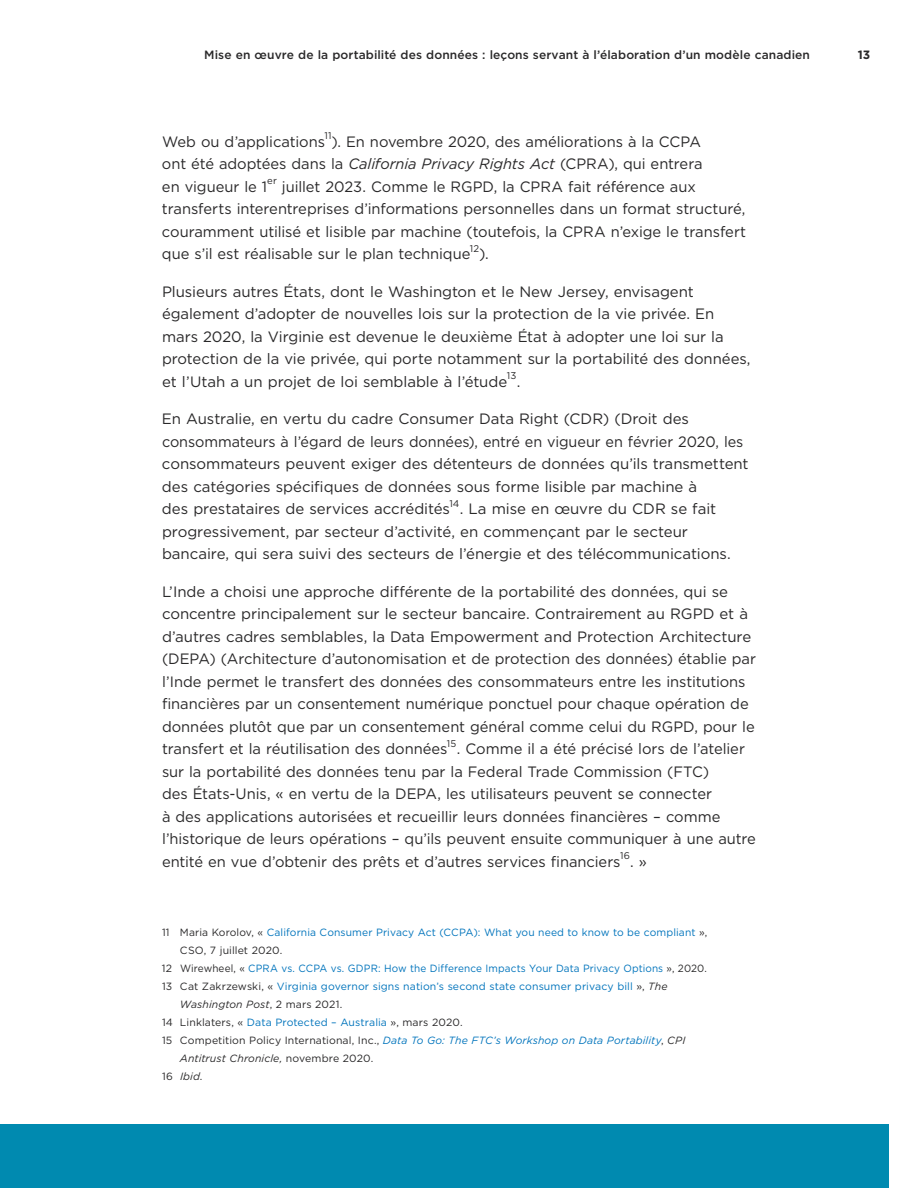
<style>
.page{position:relative;width:918px;height:1188px;background:#fff}
.page>*{position:absolute;margin:0;border:0;box-sizing:border-box;transform-origin:0 0}
.body{font:15px/22.5px "Gotham";letter-spacing:-.005em;color:#292829}
.t1{font:500 12px "Gotham";letter-spacing:.01em;color:#292829}
.t2{font:700 12px "Gotham";color:#292829}
.footnote{font:10.5px/18px "Gotham";letter-spacing:.01em;color:#0074bc}
.footnote-2{font:10.5px/18px "Gotham";letter-spacing:.01em;color:#292829}
.footnote-3{font:10.5px "Gotham";letter-spacing:.01em;color:#0074bc;scale:.95 1}
.footnote-4{font:italic 10.5px "Gotham";color:#292829}
.body-2{font:9.75px "Gotham";letter-spacing:.02em;color:#292829}
.s1{font-style:italic}
.s2{color:#292829}
.s3{font-style:italic;color:#292829}
.s4{color:#0074bc}
.s5{font-style:italic;color:#0074bc}
.s6{font-style:normal}
</style>
<div class="page">
<div style="left:0;top:1124px;width:889px;height:64px;background:#008ab0"></div>
<p class="t1" style="left:204px;top:47px;width:607px">Mise en œuvre de la portabilité des données : leçons servant à l’élaboration d’un modèle canadien</p>
<p class="t2" style="left:858px;top:47px;width:14px">13</p>
<p class="body-2" style="left:324px;top:130px;width:9px">11</p>
<p class="body" style="left:162px;top:153px;width:542px">ont été adoptées dans la <span class="s1">California Privacy Rights Act</span> (CPRA), qui entrera en vigueur le 1</p>
<p class="body" style="left:162px;top:130px;width:540px">Web ou d’applications ). En novembre 2020, des améliorations à la CCPA</p>
<p class="body-2" style="left:267px;top:175px;width:11px">er</p>
<p class="body" style="left:162px;top:175px;width:586px;text-indent:120px">juillet 2023. Comme le RGPD, la CPRA fait référence aux transferts interentreprises d’informations personnelles dans un format structuré, couramment utilisé et lisible par machine (toutefois, la CPRA n’exige le transfert que s’il est réalisable sur le plan technique</p>
<p class="body-2" style="left:470px;top:243px;width:11px">12</p>
<p class="body" style="left:479px;top:243px;width:11px">).</p>
<p class="body" style="left:162px;top:280px;width:590px">Plusieurs autres États, dont le Washington et le New Jersey, envisagent également d’adopter de nouvelles lois sur la protection de la vie privée. En mars 2020, la Virginie est devenue le deuxième État à adopter une loi sur la protection de la vie privée, qui porte notamment sur la portabilité des données, et l’Utah a un projet de loi semblable à l’étude</p>
<p class="body-2" style="left:507px;top:370px;width:11px">13</p>
<p class="body" style="left:517px;top:370px;width:5px">.</p>
<p class="body" style="left:162px;top:408px;width:588px">En Australie, en vertu du cadre Consumer Data Right (CDR) (Droit des consommateurs à l’égard de leurs données), entré en vigueur en février 2020, les consommateurs peuvent exiger des détenteurs de données qu’ils transmettent des catégories spécifiques de données sous forme lisible par machine à<br>des prestataires de services accrédités</p>
<p class="body-2" style="left:449px;top:498px;width:12px">14</p>
<p class="body" style="left:162px;top:498px;width:570px;text-indent:298px">. La mise en œuvre du CDR se fait progressivement, par secteur d’activité, en commençant par le secteur bancaire, qui sera suivi des secteurs de l’énergie et des télécommunications.</p>
<p class="body" style="left:162px;top:580px;width:595px">L’Inde a choisi une approche différente de la portabilité des données, qui se concentre principalement sur le secteur bancaire. Contrairement au RGPD et à d’autres cadres semblables, la Data Empowerment and Protection Architecture (DEPA) (Architecture d’autonomisation et de protection des données) établie par l’Inde permet le transfert des données des consommateurs entre les institutions financières par un consentement numérique ponctuel pour chaque opération de données plutôt que par un consentement général comme celui du RGPD, pour le transfert et la réutilisation des données</p>
<p class="body-2" style="left:447px;top:738px;width:11px">15</p>
<p class="body" style="left:162px;top:738px;width:595px;text-indent:295px">. Comme il a été précisé lors de l’atelier sur la portabilité des données tenu par la Federal Trade Commission (FTC)<br>des États-Unis, « en vertu de la DEPA, les utilisateurs peuvent se connecter<br>à des applications autorisées et recueillir leurs données financières – comme l’historique de leurs opérations – qu’ils peuvent ensuite communiquer à une autre entité en vue d’obtenir des prêts et d’autres services financiers</p>
<p class="body-2" style="left:620px;top:850px;width:11px">16</p>
<p class="body" style="left:630px;top:850px;width:18px">. »</p>
<p class="footnote" style="left:180px;top:923px;width:529px;text-indent:-18px"><span class="s2">11 Maria Korolov, «</span> California Consumer Privacy Act (CCPA): What you need to know to be compliant <span class="s2">»,<br>CSO, 7 juillet 2020.</span></p>
<p class="footnote-3" style="left:162px;top:962px;width:575px"><span class="s2">12 Wirewheel, «</span> CPRA vs. CCPA vs. GDPR: How the Difference Impacts Your Data Privacy Options <span class="s2">», 2020.</span></p>
<p class="footnote" style="left:180px;top:977px;width:489px;text-indent:-18px"><span class="s2">13 Cat Zakrzewski, «</span> Virginia governor signs nation’s second state consumer privacy bill <span class="s2">»,</span> <span class="s3">The<br>Washington Post</span><span class="s2">, 2 mars 2021.</span></p>
<p class="footnote-2" style="left:162px;top:1013px;width:302px">14 Linklaters, « <span class="s4">Data Protected – Australia</span> », mars 2020.</p>
<p class="footnote-2" style="left:180px;top:1031px;width:507px;text-indent:-18px">15 Competition Policy International, Inc., <span class="s5">Data To Go: The FTC’s Workshop on Data Portability</span>, <span class="s1">CPI<br>Antitrust Chronicle,</span> novembre 2020.</p>
<p class="footnote-4" style="left:162px;top:1070px;width:42px"><span class="s6">16</span> Ibid<span class="s6">.</span></p>
</div>
